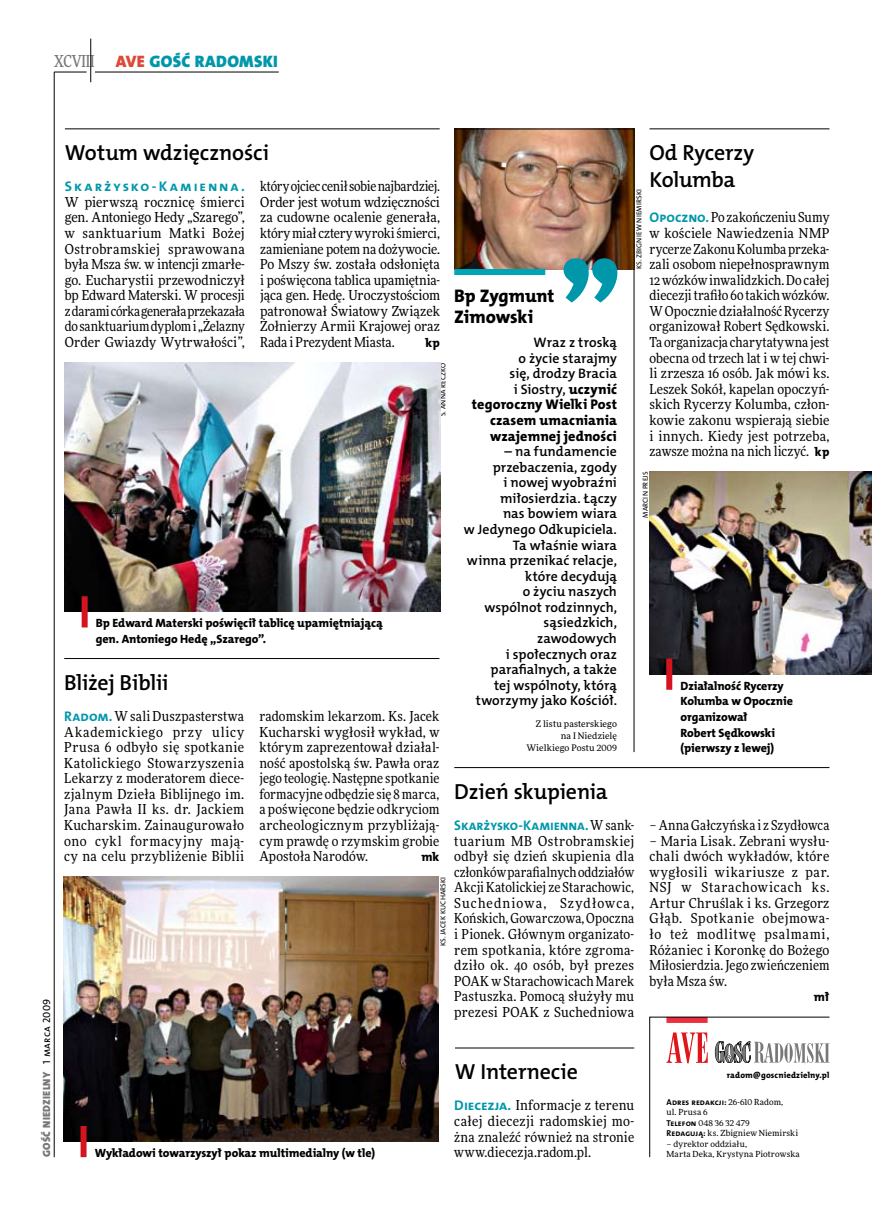
<style>
.page{position:relative;width:872px;height:1221px;background:#fff}
.page>*{position:absolute;margin:0;border:0;box-sizing:border-box;transform-origin:0 0}
.t1{font:21.9px "The Mix HP6 Se Bld";letter-spacing:-.01em;color:#000}
.t2{font:18.3px/21.6px "The Mix HP8 Ex Bld";letter-spacing:-.005em;color:#000}
.t3{font:16.65px "The Mix HP9 Blk";letter-spacing:.02em;color:#0097aa}
.t4{font:500 16.5px "Freeday Narrow";letter-spacing:-.01em;color:#787779;scale:.9 1}
.t5{font:14.1px/15.6px "The Mix HP8 Ex Bld";letter-spacing:.005em;color:#000;text-align:justify}
.t6{font:13.95px "The Mix HP7 Bld";letter-spacing:-.01em;color:#0097aa}
.t7{font:13.95px "The Mix HP7 Bld";letter-spacing:.135em;color:#0097aa}
.t8{font:13.8px/15.6px "Freeday Narrow News";letter-spacing:.01em;color:#000;text-align:justify}
.t9{font:13.8px/15.6px "The Mix HP6 Se Bld";letter-spacing:.005em;color:#000;text-align:right}
.t10{font:12.45px "The Mix HP8 Ex Bld";color:#000}
.t11{font:12px/15.6px "The Mix HP8 Ex Bld";letter-spacing:-.005em;color:#000}
.t12{font:10.5px "The Mix HP9 Blk";letter-spacing:.025em;color:#787779}
.t13{font:9px/12px "Freeday News";letter-spacing:.01em;color:#000;text-align:right}
.t14{font:8.55px "The Mix HP7 Bld";letter-spacing:.005em;color:#000}
.t15{font:8.55px "The Mix HP8 Ex Bld";letter-spacing:.03em;color:#000}
.t16{font:8.4px/10.5px "Freeday News";letter-spacing:.02em;color:#000}
.t17{font:7.2px "The Mix HP5 Plain";letter-spacing:.015em;color:#000}
.t18{font:7.2px "The Mix HP5 Plain";letter-spacing:.035em;color:#000}
.s1{color:#dc4a39}
.s2{font-family:"The Mix HP5 Plain";color:#000}
.s3{font-family:"The Mix HP7 Bld";font-size:13.95px;color:#0097aa}
.s4{font-family:"The Mix HP8 Ex Bld";font-size:12.45px}
.s5{font-family:"The Mix HP8 Ex Bld";font-size:14.1px}
.s6{font-family:"Freeday Narrow News";font-size:13.8px;color:#000}
.s7{font-family:"Freeday News";font-size:8.4px}
.s8{font-family:"The Mix HP7 Bld";font-size:8.55px}
</style>
<div class="page">
<hr style="left:54px;top:72px;width:1px;height:1085px;background:#000">
<hr style="left:90px;top:39px;width:1px;height:43px;background:#000">
<hr style="left:54px;top:72px;width:33px;height:1px;background:#000">
<hr style="left:95px;top:72px;width:184px;height:1px;background:#000">
<svg style="left:649px;top:1016px;width:181px;height:141px"></svg>
<svg style="left:454px;top:129px;width:180px;height:623px"></svg>
<svg style="left:563px;top:258px;width:54px;height:44px"></svg>
<hr style="left:454px;top:767px;width:375px;height:1px;background:#000">
<hr style="left:649px;top:129px;width:180px;height:1px;background:#000">
<hr style="left:65px;top:129px;width:375px;height:1px;background:#000">
<img style="left:649px;top:471px;width:223px;height:203px">
<div style="left:666px;top:658px;width:6px;height:31px;background:#d4151f"></div>
<hr style="left:455px;top:1047px;width:179px;height:1px;background:#000">
<hr style="left:64px;top:658px;width:375px;height:1px;background:#000">
<img style="left:64px;top:876px;width:375px;height:265px">
<div style="left:81px;top:1125px;width:6px;height:31px;background:#d4151f"></div>
<img style="left:65px;top:362px;width:375px;height:250px">
<div style="left:82px;top:596px;width:6px;height:31px;background:#d4151f"></div>
<p class="t4" style="left:54px;top:50px;width:46px">XCVIII</p>
<p class="t3" style="left:116px;top:50px;width:164px"><span class="s1">AVE</span> GOŚĆ RADOMSKI</p>
<h1 class="t1" style="left:65px;top:139px;width:206px">Wotum wdzięczności</h1>
<h1 class="t1" style="left:649px;top:139px;width:106px">Od Rycerzy</h1>
<p class="t12" style="left:40px;top:1156px;width:160px;rotate:-90deg">GOŚĆ NIEDZIELNY <span class="s2">1 marca 2009</span></p>
<p class="t7" style="left:65px;top:177px;width:181px">Skarżysko-Kamienna.</p>
<h1 class="t1" style="left:649px;top:165px;width:87px">Kolumba</h1>
<p class="t8" style="left:65px;top:194px;width:181px">W pierwszą rocznicę śmierci gen. Antoniego Hedy „Szarego”, w sanktuarium Matki Bożej Ostrobramskiej sprawowana była Msza św. w intencji zmarłe&shy;go. Eucharystii przewodniczył bp Edward Materski. W procesji zdarami córka generała przekazała do sanktuarium dyplom i„Żelazny Order Gwiazdy Wytrwałości”,</p>
<p class="t8" style="left:260px;top:178px;width:181px">który ojciec cenił sobie najbardziej.<br>Order jest wotum wdzięczności za cudowne ocalenie generała, który miał cztery wyroki śmierci, zamieniane potem na dożywocie.<br>Po Mszy św. została odsłonięta i poświęcona tablica upamiętnia&shy;jąca gen. Hedę. Uroczystościom patronował Światowy Związek Żołnierzy Armii Krajowej oraz Rada i Prezydent Miasta.</p>
<p class="t18" style="left:634px;top:269px;width:81px;rotate:-90deg">Ks. Zbigniew N iemirski</p>
<p class="t8" style="left:649px;top:209px;width:181px"><span class="s3">Opoczno.</span> Po zakończeniu Sumy w kościele Nawiedzenia NMP rycerze Zakonu Kolumba przeka&shy;zali osobom niepełnosprawnym 12 wózków inwalidzkich. Do całej diecezji trafiło 60 takich wózków.<br>W Opocznie działalność Rycerzy organizował Robert Sędkowski.<br>Ta organizacja charytatywna jest obecna od trzech lat i w tej chwi&shy;li zrzesza 16 osób. Jak mówi ks.<br>Leszek Sokół, kapelan opoczyń&shy;skich Rycerzy Kolumba, człon&shy;kowie zakonu wspierają siebie i innych. Kiedy jest potrzeba, zawsze można na nich liczyć. <span class="s4">kp</span></p>
<h2 class="t2" style="left:454px;top:285px;width:102px">Bp Zygmunt<br>Zimowski</h2>
<p class="t9" style="left:509px;top:334px;width:109px">Wraz z troską<br>o życie starajmy się, drodzy Bracia i Siostry, <span class="s5">uczynić</span></p>
<p class="t5" style="left:490px;top:397px;width:128px;text-indent:-18px">tegoroczny Wielki Post czasem umacniania wzajemnej jedności</p>
<p class="t9" style="left:464px;top:443px;width:155px">– na fundamencie przebaczenia, zgody<br>i nowej wyobraźni miłosierdzia. Łączy<br>nas bowiem wiara<br>w Jedynego Odkupiciela.<br>Ta właśnie wiara<br>winna przenikać relacje, które decydują<br>o życiu naszych wspólnot rodzinnych, sąsiedzkich, zawodowych<br>i społecznych oraz parafialnych, a także<br>tej wspólnoty, którą tworzymy jako Kościół.</p>
<p class="t13" style="left:526px;top:718px;width:92px">Z listu pasterskiego na I Niedzielę<br>Wielkiego Postu 2009</p>
<p class="t10" style="left:425px;top:335px;width:15px">kp</p>
<p class="t17" style="left:438px;top:416px;width:55px;rotate:-90deg">s. Anna Reczko</p>
<p class="t17" style="left:641px;top:518px;width:48px;rotate:-90deg">Marcin Prejs</p>
<p class="t11" style="left:96px;top:615px;width:288px">Bp Edward Materski poświęcił tablicę upamiętniającą gen. Antoniego Hedę „Szarego”.</p>
<h1 class="t1" style="left:64px;top:668px;width:106px">Bliżej Biblii</h1>
<p class="t8" style="left:64px;top:708px;width:181px"><span class="s3">Radom.</span> W sali Duszpasterstwa Akademickiego przy ulicy Prusa 6 odbyło się spotkanie Katolickiego Stowarzyszenia Lekarzy z moderatorem diece&shy;zjalnym Dzieła Biblijnego im.<br>Jana Pawła II ks. dr. Jackiem Kucharskim. Zainaugurowało ono cykl formacyjny mają&shy;cy na celu przybliżenie Biblii</p>
<p class="t8" style="left:259px;top:708px;width:181px">radomskim lekarzom. Ks. Jacek Kucharski wygłosił wykład, w którym zaprezentował działal&shy;ność apostolską św. Pawła oraz jego teologię. Następne spotkanie formacyjne odbędzie się 8 marca, a poświęcone będzie odkryciom archeologicznym przybliżają&shy;cym prawdę o rzymskim grobie Apostoła Narodów.</p>
<p class="t11" style="left:680px;top:678px;width:114px">Działalność Rycerzy<br>Kolumba w Opocznie organizował<br>Robert Sędkowski (pierwszy z lewej)</p>
<h1 class="t1" style="left:454px;top:777px;width:155px">Dzień skupienia</h1>
<p class="t8" style="left:649px;top:817px;width:181px">– Anna Gałczyńska i z Szydłowca</p>
<p class="t8" style="left:649px;top:832px;width:181px">– Maria Lisak. Zebrani wysłu&shy;chali dwóch wykładów, które wygłosili wikariusze z par.<br>NSJ w Starachowicach ks.<br>Artur Chruślak i ks. Grzegorz Głąb. Spotkanie obejmowa&shy;ło też modlitwę psalmami, Różaniec i Koronkę do Bożego Miłosierdzia. Jego zwieńczeniem była Msza św.</p>
<p class="t10" style="left:814px;top:989px;width:17px">mł</p>
<p class="t6" style="left:454px;top:816px;width:181px">Skarżysko-Kamienna. <span class="s6">Wsank-</span></p>
<p class="t8" style="left:454px;top:832px;width:181px">tuarium MB Ostrobramskiej odbył się dzień skupienia dla członków parafialnych oddziałów Akcji Katolickiej ze Starachowic, Suchedniowa, Szydłowca, Końskich, Gowarczowa, Opoczna i Pionek. Głównym organizato&shy;rem spotkania, które zgroma&shy;dziło ok. 40 osób, był prezes POAK w Starachowicach Marek Pastuszka. Pomocą służyły mu prezesi POAK z Suchedniowa</p>
<p class="t10" style="left:421px;top:848px;width:20px">mk</p>
<p class="t17" style="left:438px;top:945px;width:71px;rotate:-90deg">Ks. Jacek Kucharski</p>
<p class="t11" style="left:95px;top:1145px;width:282px">Wykładowi towarzyszył pokaz multimedialny (w tle)</p>
<h1 class="t1" style="left:455px;top:1057px;width:124px">W Internecie</h1>
<p class="t8" style="left:454px;top:1097px;width:181px"><span class="s3">Diecezja.</span> Informacje z terenu całej diecezji radomskiej mo&shy;żna znaleźć również na stronie www.diecezja.radom.pl.</p>
<p class="t15" style="left:726px;top:1069px;width:104px">radom@goscniedzielny.pl</p>
<p class="t14" style="left:666px;top:1096px;width:118px">Adres redakcji: <span class="s7">26-610 Radom,</span></p>
<p class="t16" style="left:666px;top:1106px;width:133px">ul. Prusa 6<br><span class="s8">Telefon</span> 048 36 32 479<br><span class="s8">Redagują:</span> ks. Zbigniew Niemirski</p>
<p class="t16" style="left:666px;top:1138px;width:135px">– dyrektor oddziału,<br>Marta Deka, Krystyna Piotrowska</p>
</div>
